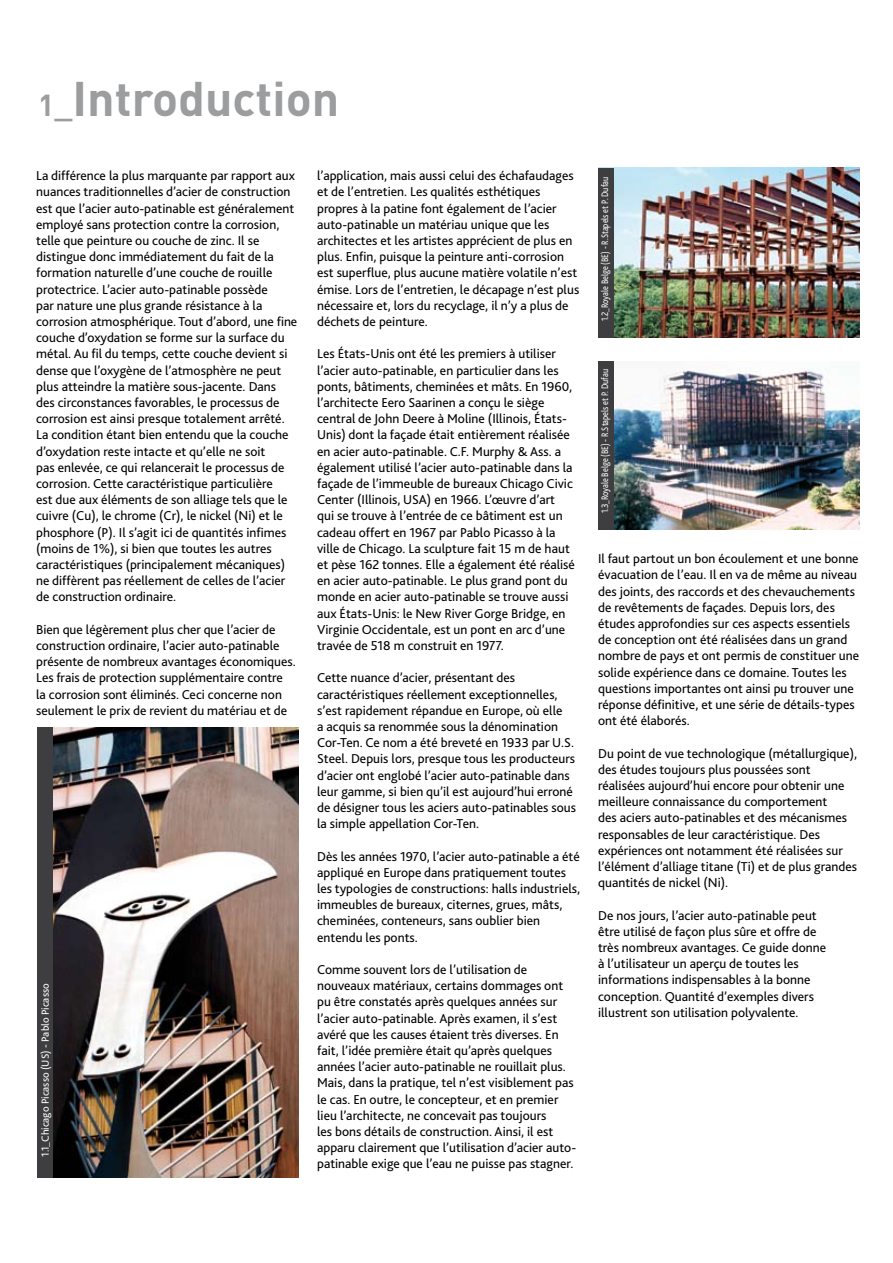
<style>
.page{position:relative;width:893px;height:1263px;background:#fff}
.page>*{position:absolute;margin:0;border:0;box-sizing:border-box;transform-origin:0 0}
.t1{font:700 48px "DIN";color:#9c9d9f}
.t2{font:13.5px/16.2px "Bliss 2";color:#000}
.t3{font:10.8px "Bliss 2";color:#fff}
.t4{font:9.9px "Bliss 2";letter-spacing:-.005em;color:#fff;scale:.83 1}
.s1{font-size:30px}
</style>
<div class="page">
<img style="left:613px;top:361px;width:246px;height:169px">
<div style="left:598px;top:361px;width:15px;height:169px;background:#3e3e40"></div>
<img style="left:613px;top:168px;width:246px;height:169px">
<div style="left:598px;top:168px;width:15px;height:169px;background:#3e3e40"></div>
<img style="left:53px;top:727px;width:245px;height:451px">
<div style="left:37px;top:727px;width:16px;height:451px;background:#3e3e40"></div>
<h1 class="t1" style="left:38px;top:67px;width:302px"><span class="s1">1_</span>Introduction</h1>
<p class="t2" style="left:36px;top:167px;width:263px">La différence la plus marquante par rapport aux nuances traditionnelles d’acier de construction est que l’acier auto-patinable est généralement employé sans protection contre la corrosion, telle que peinture ou couche de zinc. Il se distingue donc immédiatement du fait de la formation naturelle d’une couche de rouille protectrice. L’acier auto-patinable possède<br>par nature une plus grande résistance à la corrosion atmosphérique. Tout d’abord, une fine couche d’oxydation se forme sur la surface du métal. Au fil du temps, cette couche devient si dense que l’oxygène de l’atmosphère ne peut plus atteindre la matière sous-jacente. Dans des circonstances favorables, le processus de corrosion est ainsi presque totalement arrêté.<br>La condition étant bien entendu que la couche d’oxydation reste intacte et qu’elle ne soit<br>pas enlevée, ce qui relancerait le processus de corrosion. Cette caractéristique particulière<br>est due aux éléments de son alliage tels que le cuivre (Cu), le chrome (Cr), le nickel (Ni) et le phosphore (P). Il s’agit ici de quantités infimes (moins de 1%), si bien que toutes les autres caractéristiques (principalement mécaniques) ne diffèrent pas réellement de celles de l’acier de construction ordinaire.</p>
<p class="t2" style="left:36px;top:621px;width:261px">Bien que légèrement plus cher que l’acier de construction ordinaire, l’acier auto-patinable présente de nombreux avantages économiques.<br>Les frais de protection supplémentaire contre la corrosion sont éliminés. Ceci concerne non seulement le prix de revient du matériau et de</p>
<p class="t3" style="left:39px;top:1157px;width:175px;rotate:-90deg">1.1_Chicago Picasso (US) - Pablo Picasso</p>
<p class="t2" style="left:317px;top:167px;width:264px">l’application, mais aussi celui des échafaudages et de l’entretien. Les qualités esthétiques propres à la patine font également de l’acier auto-patinable un matériau unique que les architectes et les artistes apprécient de plus en plus. Enfin, puisque la peinture anti-corrosion est superflue, plus aucune matière volatile n’est émise. Lors de l’entretien, le décapage n’est plus nécessaire et, lors du recyclage, il n’y a plus de déchets de peinture.</p>
<p class="t2" style="left:317px;top:345px;width:259px">Les États-Unis ont été les premiers à utiliser l’acier auto-patinable, en particulier dans les ponts, bâtiments, cheminées et mâts. En 1960, l’architecte Eero Saarinen a conçu le siège central de John Deere à Moline (Illinois, États-Unis) dont la façade était entièrement réalisée en acier auto-patinable. C.F. Murphy &amp; Ass. a également utilisé l’acier auto-patinable dans la façade de l’immeuble de bureaux Chicago Civic Center (Illinois, USA) en 1966. L’œuvre d’art qui se trouve à l’entrée de ce bâtiment est un cadeau offert en 1967 par Pablo Picasso à la ville de Chicago. La sculpture fait 15 m de haut et pèse 162 tonnes. Elle a également été réalisé en acier auto-patinable. Le plus grand pont du monde en acier auto-patinable se trouve aussi aux États-Unis: le New River Gorge Bridge, en Virginie Occidentale, est un pont en arc d’une travée de 518 m construit en 1977.</p>
<p class="t2" style="left:317px;top:669px;width:261px">Cette nuance d’acier, présentant des caractéristiques réellement exceptionnelles, s’est rapidement répandue en Europe, où elle<br>a acquis sa renommée sous la dénomination Cor-Ten. Ce nom a été breveté en 1933 par U.S.<br>Steel. Depuis lors, presque tous les producteurs d’acier ont englobé l’acier auto-patinable dans leur gamme, si bien qu’il est aujourd’hui erroné de désigner tous les aciers auto-patinables sous la simple appellation Cor-Ten.</p>
<p class="t2" style="left:317px;top:848px;width:264px">Dès les années 1970, l’acier auto-patinable a été appliqué en Europe dans pratiquement toutes les typologies de constructions: halls industriels, immeubles de bureaux, citernes, grues, mâts, cheminées, conteneurs, sans oublier bien entendu les ponts.</p>
<p class="t2" style="left:317px;top:961px;width:261px">Comme souvent lors de l’utilisation de nouveaux matériaux, certains dommages ont pu être constatés après quelques années sur l’acier auto-patinable. Après examen, il s’est avéré que les causes étaient très diverses. En fait, l’idée première était qu’après quelques années l’acier auto-patinable ne rouillait plus.<br>Mais, dans la pratique, tel n’est visiblement pas le cas. En outre, le concepteur, et en premier lieu l’architecte, ne concevait pas toujours<br>les bons détails de construction. Ainsi, il est apparu clairement que l’utilisation d’acier auto&shy;patinable exige que l’eau ne puisse pas stagner.</p>
<p class="t4" style="left:599px;top:321px;width:175px;rotate:-90deg">1.2_Royale Belge (BE) - R.Stapels et P. Dufau</p>
<p class="t4" style="left:599px;top:513px;width:176px;rotate:-90deg">1.3_Royale Belge (BE) - R.Stapels et P. Dufau</p>
<p class="t2" style="left:598px;top:550px;width:263px">Il faut partout un bon écoulement et une bonne évacuation de l’eau. Il en va de même au niveau des joints, des raccords et des chevauchements de revêtements de façades. Depuis lors, des études approfondies sur ces aspects essentiels de conception ont été réalisées dans un grand nombre de pays et ont permis de constituer une solide expérience dans ce domaine. Toutes les questions importantes ont ainsi pu trouver une réponse définitive, et une série de détails-types ont été élaborés.</p>
<p class="t2" style="left:598px;top:745px;width:261px">Du point de vue technologique (métallurgique), des études toujours plus poussées sont réalisées aujourd’hui encore pour obtenir une meilleure connaissance du comportement<br>des aciers auto-patinables et des mécanismes responsables de leur caractéristique. Des expériences ont notamment été réalisées sur l’élément d’alliage titane (Ti) et de plus grandes quantités de nickel (Ni).</p>
<p class="t2" style="left:598px;top:907px;width:230px">De nos jours, l’acier auto-patinable peut être utilisé de façon plus sûre et offre de très nombreux avantages. Ce guide donne à l’utilisateur un aperçu de toutes les informations indispensables à la bonne conception. Quantité d’exemples divers illustrent son utilisation polyvalente.</p>
</div>
